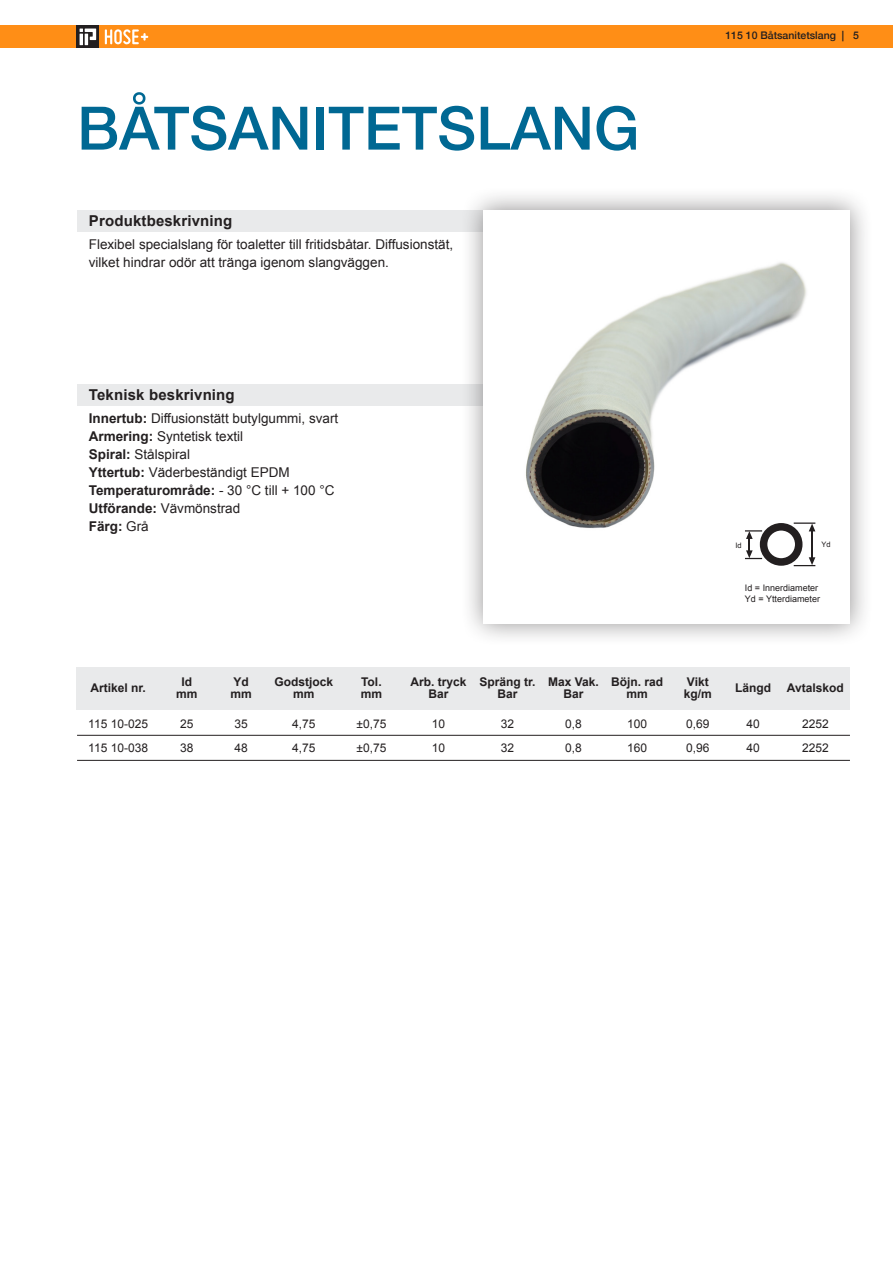
<style>
.page{position:relative;width:893px;height:1263px;background:#fff}
.page>*{position:absolute;margin:0;border:0;box-sizing:border-box;transform-origin:0 0}
.t1{font:500 60px "Helvetica Neue";color:#006893}
.t2{font:700 15px "Arial";letter-spacing:.01em;color:#231f20}
.t3{font:13.5px/18px "Arial";color:#231f20}
.t4{font:700 13.5px "Arial";color:#231f20}
.t5{font:700 12px "Arial";color:#231f20}
.t6{font:12px "Arial";color:#231f20}
.t7{font:500 10.5px "Helvetica Neue";color:#231f20}
.t8{font:9px "Arial";color:#231f20}
.t9{font:7.5px "Arial";color:#231f20}
.s1{font-weight:700}
.s2{font-weight:400}
</style>
<div class="page">
<div style="left:0;top:26px;width:893px;height:22px;background:#ff8e16"></div>
<svg style="left:105px;top:29px;width:43px;height:15px"></svg>
<svg style="left:77px;top:26px;width:22px;height:22px"></svg>
<svg style="left:80px;top:29px;width:16px;height:16px"></svg>
<div style="left:77px;top:211px;width:455px;height:21px;background:#e9eaeb"></div>
<div style="left:77px;top:385px;width:455px;height:21px;background:#e9eaeb"></div>
<div style="left:460px;top:186px;width:414px;height:461px;background:#231f20;opacity:.5"></div>
<div style="left:484px;top:210px;width:366px;height:414px;background:#fff"></div>
<hr style="left:77px;top:735px;width:773px;height:1px;background:#231f20">
<hr style="left:77px;top:760px;width:773px;height:1px;background:#231f20">
<div style="left:77px;top:667px;width:773px;height:42px;background:#e9eaeb"></div>
<img style="left:526px;top:262px;width:290px;height:305px">
<hr style="left:794px;top:522px;width:21px;height:2px;background:#231f20">
<div style="left:760px;top:523px;width:42px;height:43px;border:8px solid #231f20;border-radius:50%"></div>
<svg style="left:809px;top:524px;width:6px;height:7px"></svg>
<svg style="left:794px;top:557px;width:21px;height:9px"></svg>
<hr style="left:811px;top:531px;width:2px;height:27px;background:#231f20">
<svg style="left:745px;top:530px;width:17px;height:29px"></svg>
<p class="t1" style="left:77px;top:80px;width:564px">BÅTSANITETSLANG</p>
<p class="t2" style="left:89px;top:211px;width:145px">Produktbeskrivning</p>
<p class="t3" style="left:89px;top:236px;width:366px">Flexibel specialslang för toaletter till fritidsbåtar. Diffusionstät, vilket hindrar odör att tränga igenom slangväggen.</p>
<p class="t7" style="left:725px;top:27px;width:120px">115 10 Båtsanitetslang |</p>
<p class="t7" style="left:853px;top:27px;width:7px">5</p>
<p class="t2" style="left:89px;top:385px;width:147px">Teknisk beskrivning</p>
<p class="t3" style="left:89px;top:410px;width:251px"><span class="s1">Innertub:</span> Diffusionstätt butylgummi, svart</p>
<p class="t3" style="left:89px;top:428px;width:156px"><span class="s1">Armering:</span> Syntetisk textil</p>
<p class="t3" style="left:89px;top:446px;width:103px"><span class="s1">Spiral:</span> Stålspiral</p>
<p class="t3" style="left:89px;top:464px;width:203px"><span class="s1">Yttertub:</span> Väderbeständigt EPDM</p>
<p class="t4" style="left:89px;top:482px;width:247px">Temperaturområde: <span class="s2">- 30 °C till + 100 °C</span></p>
<p class="t3" style="left:89px;top:500px;width:153px"><span class="s1">Utförande:</span> Vävmönstrad</p>
<p class="t4" style="left:89px;top:518px;width:62px">Färg: <span class="s2">Grå</span></p>
<p class="t9" style="left:735px;top:540px;width:8px">Id</p>
<p class="t9" style="left:821px;top:539px;width:11px">Yd</p>
<p class="t8" style="left:745px;top:582px;width:75px">Id = Innerdiameter</p>
<p class="t8" style="left:745px;top:593px;width:77px">Yd = Ytterdiameter</p>
<p class="t5" style="left:91px;top:680px;width:57px">Artikel nr.</p>
<p class="t5" style="left:181px;top:674px;width:12px">Id</p>
<p class="t5" style="left:176px;top:686px;width:23px">mm</p>
<p class="t5" style="left:233px;top:674px;width:17px">Yd</p>
<p class="t5" style="left:230px;top:686px;width:23px">mm</p>
<p class="t5" style="left:275px;top:674px;width:60px">Godstjock</p>
<p class="t5" style="left:293px;top:686px;width:23px">mm</p>
<p class="t5" style="left:361px;top:674px;width:22px">Tol.</p>
<p class="t5" style="left:361px;top:686px;width:23px">mm</p>
<p class="t5" style="left:410px;top:674px;width:58px">Arb. tryck</p>
<p class="t5" style="left:428px;top:686px;width:22px">Bar</p>
<p class="t5" style="left:479px;top:674px;width:58px">Spräng tr.</p>
<p class="t5" style="left:497px;top:686px;width:22px">Bar</p>
<p class="t5" style="left:548px;top:674px;width:52px">Max Vak.</p>
<p class="t5" style="left:563px;top:686px;width:22px">Bar</p>
<p class="t5" style="left:611px;top:674px;width:53px">Böjn. rad</p>
<p class="t5" style="left:626px;top:686px;width:23px">mm</p>
<p class="t5" style="left:687px;top:674px;width:23px">Vikt</p>
<p class="t5" style="left:684px;top:686px;width:30px">kg/m</p>
<p class="t5" style="left:735px;top:680px;width:37px">Längd</p>
<p class="t5" style="left:787px;top:680px;width:58px">Avtalskod</p>
<p class="t6" style="left:88px;top:715px;width:61px">115 10-025</p>
<p class="t6" style="left:180px;top:715px;width:15px">25</p>
<p class="t6" style="left:234px;top:715px;width:15px">35</p>
<p class="t6" style="left:292px;top:715px;width:25px">4,75</p>
<p class="t6" style="left:356px;top:715px;width:31px">±0,75</p>
<p class="t6" style="left:432px;top:715px;width:15px">10</p>
<p class="t6" style="left:501px;top:715px;width:15px">32</p>
<p class="t6" style="left:565px;top:715px;width:18px">0,8</p>
<p class="t6" style="left:627px;top:715px;width:22px">100</p>
<p class="t6" style="left:686px;top:715px;width:25px">0,69</p>
<p class="t6" style="left:746px;top:715px;width:15px">40</p>
<p class="t6" style="left:802px;top:715px;width:28px">2252</p>
<p class="t6" style="left:88px;top:740px;width:61px">115 10-038</p>
<p class="t6" style="left:180px;top:740px;width:15px">38</p>
<p class="t6" style="left:234px;top:740px;width:15px">48</p>
<p class="t6" style="left:292px;top:740px;width:25px">4,75</p>
<p class="t6" style="left:356px;top:740px;width:31px">±0,75</p>
<p class="t6" style="left:432px;top:740px;width:15px">10</p>
<p class="t6" style="left:501px;top:740px;width:15px">32</p>
<p class="t6" style="left:565px;top:740px;width:18px">0,8</p>
<p class="t6" style="left:627px;top:740px;width:22px">160</p>
<p class="t6" style="left:686px;top:740px;width:25px">0,96</p>
<p class="t6" style="left:746px;top:740px;width:15px">40</p>
<p class="t6" style="left:802px;top:740px;width:28px">2252</p>
</div>
